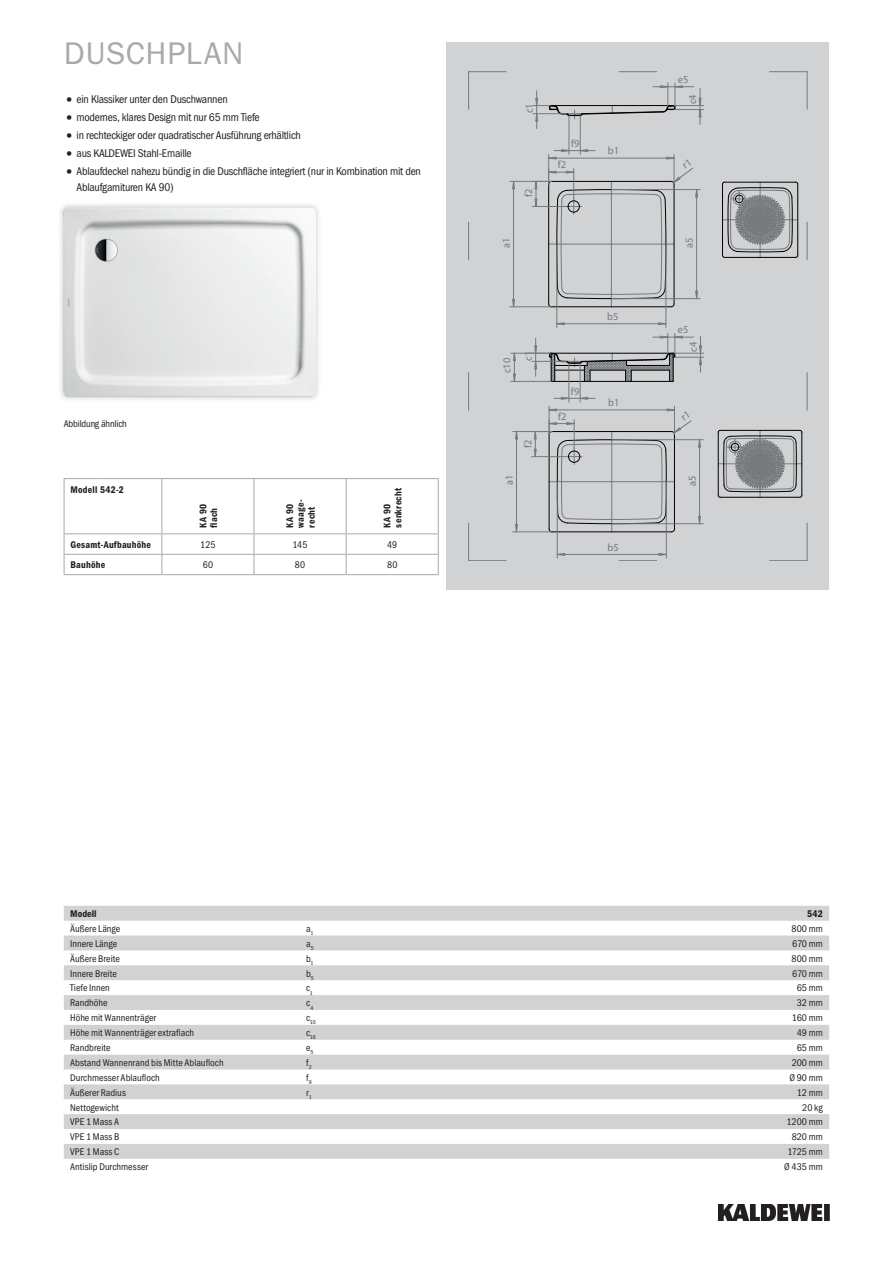
<style>
.page{position:relative;width:893px;height:1263px;background:#fff}
.page>*{position:absolute;margin:0;border:0;box-sizing:border-box;transform-origin:0 0}
.t1{font:31.5px "Franklin Gothic ITC";letter-spacing:.025em;color:#a8a9ad}
.t2{font:11.25px/15.8px "Franklin Gothic Cond ITC";letter-spacing:-.02em;color:#231f20}
.t3{font:10.65px "Myriad Pro";color:#75797b}
.t4{font:9.75px "Franklin Gothic Cond ITC";color:#231f20}
.t5{font:600 9.75px/10.8px "Franklin Gothic Cond ITC";letter-spacing:.02em;color:#231f20}
.t6{font:9.75px "Franklin Gothic Cond ITC";letter-spacing:-.02em;color:#231f20}
.t7{font:5.7px "Franklin Gothic Cond ITC";color:#231f20}
.s1{font-size:15.75px}
</style>
<div class="page">
<img style="left:719px;top:1204px;width:110px;height:16px">
<div style="left:446px;top:43px;width:383px;height:547px;background:#d1d2d4"></div>
<img style="left:60px;top:204px;width:259px;height:196px">
<img style="left:64px;top:208px;width:252px;height:189px">
<svg style="left:64px;top:906px;width:765px;height:253px;fill:#d4d5d7"></svg>
<hr style="left:64px;top:478px;width:36px;height:1px;background:#a8a9ad">
<hr style="left:64px;top:479px;width:1px;height:55px;background:#a8a9ad">
<hr style="left:162px;top:478px;width:92px;height:1px;background:#a8a9ad">
<hr style="left:254px;top:478px;width:92px;height:1px;background:#a8a9ad">
<hr style="left:254px;top:479px;width:1px;height:55px;background:#a8a9ad">
<hr style="left:346px;top:478px;width:93px;height:1px;background:#a8a9ad">
<hr style="left:346px;top:479px;width:1px;height:55px;background:#a8a9ad">
<hr style="left:438px;top:479px;width:1px;height:55px;background:#a8a9ad">
<hr style="left:64px;top:534px;width:36px;height:1px;background:#a8a9ad">
<hr style="left:162px;top:534px;width:92px;height:1px;background:#a8a9ad">
<hr style="left:254px;top:534px;width:92px;height:1px;background:#a8a9ad">
<hr style="left:346px;top:534px;width:93px;height:1px;background:#a8a9ad">
<hr style="left:64px;top:554px;width:36px;height:1px;background:#a8a9ad">
<svg style="left:64px;top:534px;width:1px;height:40px"></svg>
<hr style="left:100px;top:554px;width:62px;height:1px;background:#a8a9ad">
<hr style="left:64px;top:574px;width:36px;height:1px;background:#a8a9ad">
<hr style="left:100px;top:574px;width:62px;height:1px;background:#a8a9ad">
<hr style="left:162px;top:554px;width:92px;height:1px;background:#a8a9ad">
<hr style="left:162px;top:574px;width:92px;height:1px;background:#a8a9ad">
<svg style="left:162px;top:534px;width:1px;height:40px"></svg>
<hr style="left:254px;top:554px;width:92px;height:1px;background:#a8a9ad">
<svg style="left:254px;top:534px;width:1px;height:40px"></svg>
<hr style="left:254px;top:574px;width:92px;height:1px;background:#a8a9ad">
<hr style="left:346px;top:554px;width:93px;height:1px;background:#a8a9ad">
<svg style="left:346px;top:534px;width:1px;height:40px"></svg>
<svg style="left:438px;top:534px;width:1px;height:40px"></svg>
<hr style="left:346px;top:574px;width:93px;height:1px;background:#a8a9ad">
<hr style="left:100px;top:478px;width:62px;height:1px;background:#a8a9ad">
<hr style="left:162px;top:479px;width:1px;height:55px;background:#a8a9ad">
<hr style="left:100px;top:534px;width:62px;height:1px;background:#a8a9ad">
<svg style="left:468px;top:71px;width:340px;height:490px"></svg>
<h1 class="t1" style="left:64px;top:34px;width:181px">DUSCHPLAN</h1>
<p class="t2" style="left:64px;top:92px;width:165px"><span class="s1">•</span> ein Klassiker unter den Duschwannen</p>
<p class="t2" style="left:64px;top:110px;width:197px"><span class="s1">•</span> modernes, klares Design mit nur 65 mm Tiefe</p>
<p class="t2" style="left:64px;top:127px;width:239px"><span class="s1">•</span> in rechteckiger oder quadratischer Ausführung erhältlich</p>
<p class="t2" style="left:64px;top:145px;width:129px"><span class="s1">•</span> aus KALDEWEI Stahl-Emaille</p>
<p class="t2" style="left:77px;top:163px;width:346px;text-indent:-13px"><span class="s1">•</span> Ablaufdeckel nahezu bündig in die Duschfläche integriert (nur in Kombination mit den<br>Ablaufgarnituren KA 90)</p>
<p class="t6" style="left:64px;top:418px;width:65px">Abbildung ähnlich</p>
<p class="t5" style="left:70px;top:484px;width:55px">Modell 542-2</p>
<p class="t5" style="left:198px;top:527px;width:25px;rotate:-90deg">KA 90 flach</p>
<p class="t5" style="left:284px;top:527px;width:29px;rotate:-90deg">KA 90 waage&shy;recht</p>
<p class="t5" style="left:382px;top:527px;width:41px;rotate:-90deg">KA 90 senkrecht</p>
<p class="t5" style="left:70px;top:539px;width:82px">Gesamt-Aufbauhöhe</p>
<p class="t4" style="left:200px;top:539px;width:17px">125</p>
<p class="t4" style="left:292px;top:539px;width:17px">145</p>
<p class="t4" style="left:387px;top:539px;width:12px">49</p>
<p class="t5" style="left:70px;top:560px;width:36px">Bauhöhe</p>
<p class="t4" style="left:203px;top:559px;width:12px">60</p>
<p class="t4" style="left:295px;top:559px;width:12px">80</p>
<p class="t4" style="left:387px;top:559px;width:12px">80</p>
<p class="t3" style="left:523px;top:113px;width:12px;rotate:-90deg">c1</p>
<p class="t3" style="left:522px;top:197px;width:10px;rotate:-90deg">f2</p>
<p class="t3" style="left:571px;top:137px;width:10px">f9</p>
<p class="t3" style="left:558px;top:158px;width:10px">f2</p>
<p class="t3" style="left:608px;top:144px;width:13px">b1</p>
<p class="t3" style="left:678px;top:73px;width:12px">e5</p>
<p class="t3" style="left:686px;top:104px;width:12px;rotate:-90deg">c4</p>
<p class="t3" style="left:500px;top:248px;width:12px;rotate:-90deg">a1</p>
<p class="t3" style="left:683px;top:248px;width:12px;rotate:-90deg">a5</p>
<p class="t3" style="left:500px;top:373px;width:17px;rotate:-90deg">c10</p>
<p class="t3" style="left:522px;top:361px;width:12px;rotate:-90deg">c1</p>
<p class="t3" style="left:521px;top:448px;width:10px;rotate:-90deg">f2</p>
<p class="t3" style="left:503px;top:485px;width:12px;rotate:-90deg">a1</p>
<p class="t3" style="left:571px;top:384px;width:10px">f9</p>
<p class="t3" style="left:558px;top:410px;width:10px">f2</p>
<p class="t3" style="left:607px;top:310px;width:13px">b5</p>
<p class="t3" style="left:608px;top:396px;width:13px">b1</p>
<p class="t3" style="left:608px;top:540px;width:13px">b5</p>
<p class="t3" style="left:678px;top:323px;width:12px">e5</p>
<p class="t3" style="left:687px;top:352px;width:12px;rotate:-90deg">c4</p>
<p class="t3" style="left:686px;top:486px;width:12px;rotate:-90deg">a5</p>
<p class="t5" style="left:70px;top:908px;width:28px">Modell</p>
<p class="t5" style="left:807px;top:908px;width:17px">542</p>
<p class="t4" style="left:70px;top:923px;width:52px">Äußere Länge</p>
<p class="t4" style="left:306px;top:923px;width:9px">a<sub>1</sub></p>
<p class="t4" style="left:791px;top:923px;width:33px">800 mm</p>
<p class="t4" style="left:70px;top:938px;width:49px">Innere Länge</p>
<p class="t4" style="left:306px;top:938px;width:9px">a<sub>5</sub></p>
<p class="t4" style="left:792px;top:938px;width:32px">670 mm</p>
<p class="t4" style="left:70px;top:953px;width:51px">Äußere Breite</p>
<p class="t4" style="left:306px;top:953px;width:9px">b<sub>1</sub></p>
<p class="t4" style="left:791px;top:953px;width:33px">800 mm</p>
<p class="t4" style="left:70px;top:967px;width:48px">Innere Breite</p>
<p class="t4" style="left:306px;top:967px;width:9px">b<sub>5</sub></p>
<p class="t4" style="left:792px;top:967px;width:32px">670 mm</p>
<p class="t4" style="left:70px;top:982px;width:41px">Tiefe Innen</p>
<p class="t4" style="left:306px;top:982px;width:8px">c<sub>1</sub></p>
<p class="t4" style="left:797px;top:982px;width:28px">65 mm</p>
<p class="t4" style="left:70px;top:997px;width:39px">Randhöhe</p>
<p class="t4" style="left:306px;top:997px;width:9px">c<sub>4</sub></p>
<p class="t4" style="left:797px;top:997px;width:27px">32 mm</p>
<p class="t4" style="left:70px;top:1012px;width:87px">Höhe mit Wannenträger</p>
<p class="t7" style="left:306px;top:1019px;width:11px"><sup>c</sup>10</p>
<p class="t4" style="left:792px;top:1012px;width:32px">160 mm</p>
<p class="t4" style="left:70px;top:1027px;width:126px">Höhe mit Wannenträger extraflach</p>
<p class="t7" style="left:306px;top:1034px;width:11px"><sup>c</sup>16</p>
<p class="t4" style="left:797px;top:1027px;width:27px">49 mm</p>
<p class="t4" style="left:70px;top:1042px;width:42px">Randbreite</p>
<p class="t4" style="left:306px;top:1042px;width:9px">e<sub>5</sub></p>
<p class="t4" style="left:797px;top:1042px;width:28px">65 mm</p>
<p class="t4" style="left:70px;top:1057px;width:155px">Abstand Wannenrand bis Mitte Ablaufloch</p>
<p class="t4" style="left:306px;top:1057px;width:7px">f<sub>2</sub></p>
<p class="t4" style="left:792px;top:1057px;width:33px">200 mm</p>
<p class="t4" style="left:70px;top:1072px;width:91px">Durchmesser Ablaufloch</p>
<p class="t4" style="left:306px;top:1072px;width:7px">f<sub>9</sub></p>
<p class="t4" style="left:789px;top:1072px;width:35px">Ø 90 mm</p>
<p class="t4" style="left:70px;top:1087px;width:57px">Äußerer Radius</p>
<p class="t4" style="left:306px;top:1087px;width:7px">r<sub>1</sub></p>
<p class="t4" style="left:797px;top:1087px;width:27px">12 mm</p>
<p class="t4" style="left:70px;top:1101px;width:50px">Nettogewicht</p>
<p class="t4" style="left:802px;top:1101px;width:22px">20 kg</p>
<p class="t4" style="left:70px;top:1116px;width:50px">VPE 1 Mass A</p>
<p class="t4" style="left:787px;top:1116px;width:38px">1200 mm</p>
<p class="t4" style="left:70px;top:1131px;width:51px">VPE 1 Mass B</p>
<p class="t4" style="left:792px;top:1131px;width:33px">820 mm</p>
<p class="t4" style="left:70px;top:1146px;width:51px">VPE 1 Mass C</p>
<p class="t4" style="left:788px;top:1146px;width:37px">1725 mm</p>
<p class="t4" style="left:70px;top:1161px;width:80px">Antislip Durchmesser</p>
<p class="t4" style="left:784px;top:1161px;width:40px">Ø 435 mm</p>
</div>
